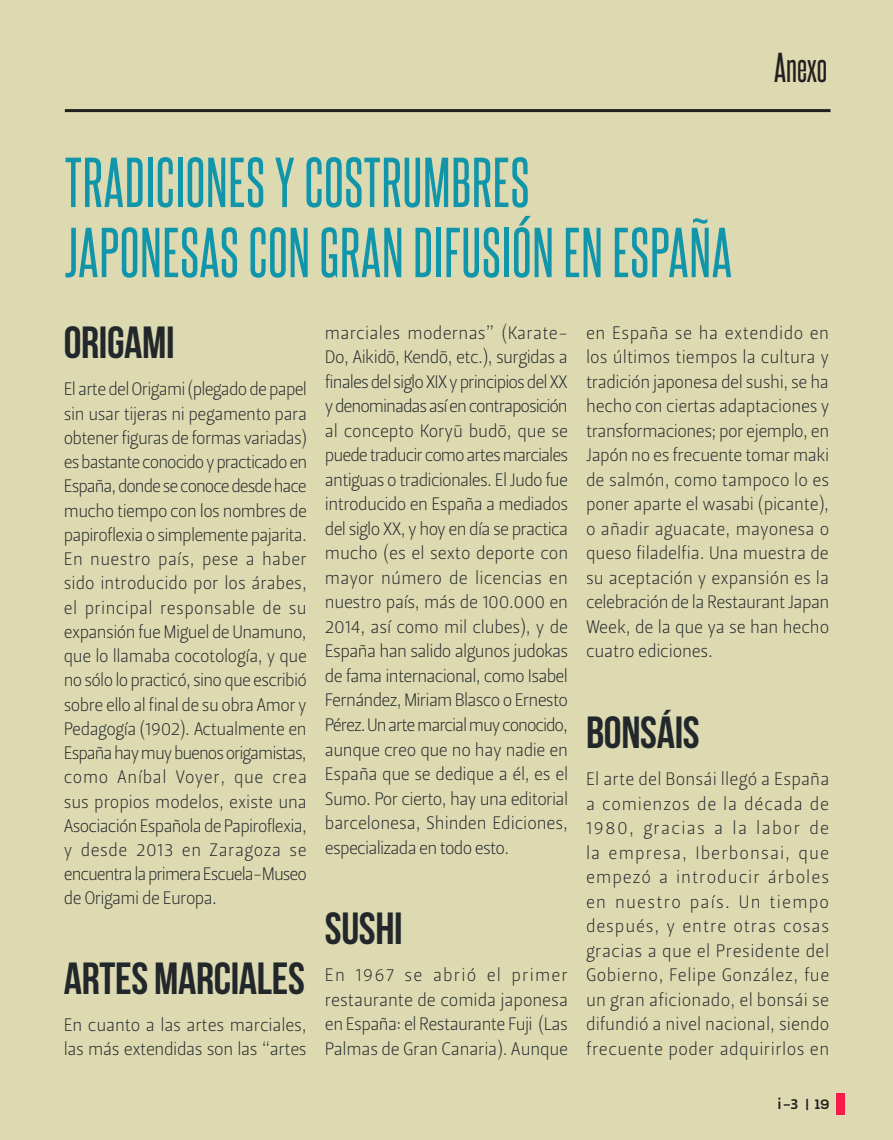
<style>
.page{position:relative;width:893px;height:1140px;background:#dddab1}
.page>*{position:absolute;margin:0;border:0;box-sizing:border-box;transform-origin:0 0}
.texto_general{font:60px "Steelfish Rg";letter-spacing:.02em;color:#1195aa}
.texto_general-2{font:45px "Bebas Neue";letter-spacing:-.01em;color:#22272b}
.t1{font:36px "Steelfish Rg";letter-spacing:-.005em;color:#231f20}
.texto_general-3{font:18px/24.5px "Leitura Sans Grot 1";letter-spacing:-.01em;color:#22272b;text-align:justify}
.t2{font:15px "Leitura Sans Grot 3";color:#231f20}
.s1{font-family:"Nexa";font-weight:700;font-size:13.5px}
</style>
<div class="page">
<div style="left:837px;top:1093px;width:8px;height:22px;background:#fa1a48"></div>
<hr style="left:65px;top:109px;width:765px;height:3px;background:#231f20">
<p class="texto_general" style="left:65px;top:146px;width:466px">TRADICIONES Y COSTRUMBRES</p>
<p class="texto_general" style="left:65px;top:216px;width:669px">JAPONESAS CON GRAN DIFUSIÓN EN ESPAÑA</p>
<p class="t1" style="left:774px;top:45px;width:55px">Anexo</p>
<p class="texto_general-2" style="left:64px;top:318px;width:113px">ORIGAMI</p>
<p class="texto_general-3" style="left:64px;top:377px;width:245px">El arte del Origami (plegado de papel sin usar tijeras ni pegamento para obtener figuras de formas variadas) es bastante conocido y practicado en España, donde se conoce desde hace mucho tiempo con los nombres de papiroflexia o simplemente pajarita.<br>En nuestro país, pese a haber sido introducido por los árabes, el principal responsable de su expansión fue Miguel de Unamuno, que lo llamaba cocotología, y que no sólo lo practicó, sino que escribió sobre ello al final de su obra Amor y Pedagogía (1902). Actualmente en España hay muy buenos origamistas, como Aníbal Voyer, que crea sus propios modelos, existe una Asociación Española de Papiroflexia, y desde 2013 en Zaragoza se encuentra la primera Escuela-Museo de Origami de Europa.</p>
<p class="texto_general-2" style="left:64px;top:953px;width:243px">ARTES MARCIALES</p>
<p class="texto_general-3" style="left:64px;top:1012px;width:245px">En cuanto a las artes marciales, las más extendidas son las “artes</p>
<p class="texto_general-3" style="left:325px;top:320px;width:245px">marciales modernas” (Karate-Do, Aikidō, Kendō, etc.), surgidas a finales del siglo XIX y principios del XX y denominadas así en contraposición al concepto Koryū budō, que se puede traducir como artes marciales antiguas o tradicionales. El Judo fue introducido en España a mediados del siglo XX, y hoy en día se practica mucho (es el sexto deporte con mayor número de licencias en nuestro país, más de 100.000 en 2014, así como mil clubes), y de España han salido algunos judokas de fama internacional, como Isabel Fernández, Miriam Blasco o Ernesto Pérez. Un arte marcial muy conocido, aunque creo que no hay nadie en España que se dedique a él, es el Sumo. Por cierto, hay una editorial barcelonesa, Shinden Ediciones, especializada en todo esto.</p>
<p class="texto_general-2" style="left:325px;top:903px;width:79px">SUSHI</p>
<p class="texto_general-3" style="left:325px;top:963px;width:245px">En 1967 se abrió el primer restaurante de comida japonesa en España: el Restaurante Fuji (Las Palmas de Gran Canaria). Aunque</p>
<p class="texto_general-3" style="left:586px;top:320px;width:245px">en España se ha extendido en los últimos tiempos la cultura y tradición japonesa del sushi, se ha hecho con ciertas adaptaciones y transformaciones; por ejemplo, en Japón no es frecuente tomar maki de salmón, como tampoco lo es poner aparte el wasabi (picante), o añadir aguacate, mayonesa o queso filadelfia. Una muestra de su aceptación y expansión es la celebración de la Restaurant Japan Week, de la que ya se han hecho cuatro ediciones.</p>
<p class="texto_general-2" style="left:586px;top:707px;width:115px">BONSÁIS</p>
<p class="texto_general-3" style="left:586px;top:767px;width:245px">El arte del Bonsái llegó a España a comienzos de la década de 1980, gracias a la labor de la empresa, Iberbonsai, que empezó a introducir árboles en nuestro país. Un tiempo después, y entre otras cosas gracias a que el Presidente del Gobierno, Felipe González, fue un gran aficionado, el bonsái se difundió a nivel nacional, siendo frecuente poder adquirirlos en</p>
<p class="t2" style="left:778px;top:1095px;width:53px">i -3 <span class="s1">| 19</span></p>
</div>
